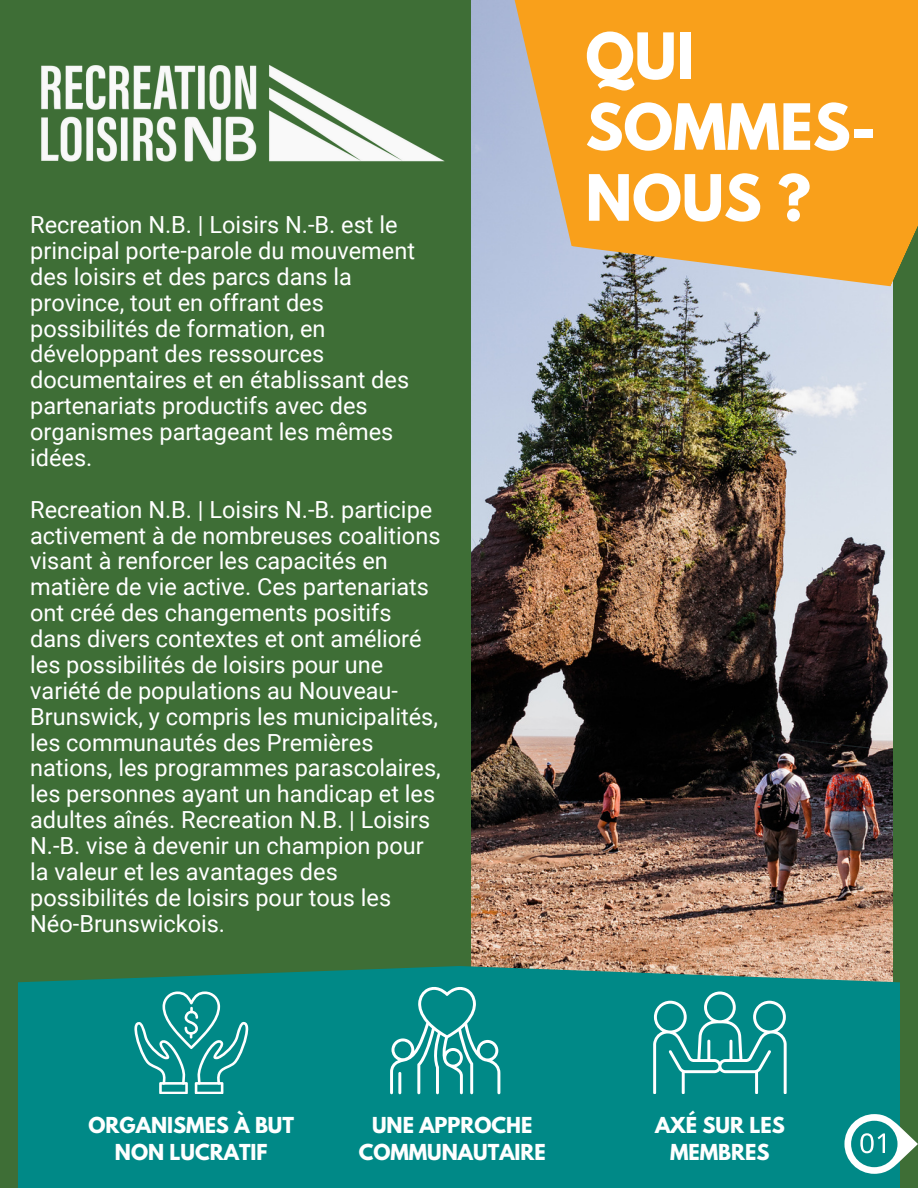
<style>
.page{position:relative;width:918px;height:1188px;background:#3e6e36}
.page>*{position:absolute;margin:0;border:0;box-sizing:border-box;transform-origin:0 0}
.t1{font:700 56.55px/70.8px "League Spartan";color:#fff}
.t2{font:23.55px/25.8px "Roboto";color:#fff}
.t3{font:700 19.5px/27px "League Spartan";color:#fff;text-align:center}
</style>
<div class="page">
<img style="left:472px;top:0;width:420px;height:966px">
<div style="left:18px;top:966px;width:882px;height:222px;background:#008987"></div>
<svg style="left:501px;top:0;width:417px;height:286px;background:#eba439"></svg>
<img style="left:41px;top:65px;width:404px;height:97px">
<svg style="left:390px;top:984px;width:110px;height:110px;background:#2c9d9c"></svg>
<hr style="left:398px;top:1072px;width:3px;height:22px;background:#fff">
<svg style="left:653px;top:992px;width:134px;height:102px;background:#2e9e9c"></svg>
<svg style="left:134px;top:991px;width:115px;height:103px;background:#2a9c9a"></svg>
<svg style="left:844px;top:1114px;width:74px;height:60px"></svg>
<p class="t2" style="left:30px;top:212px;width:369px">Recreation N.B. | Loisirs N.-B. est le</p>
<p class="t2" style="left:30px;top:238px;width:386px">principal porte-parole du mouvement des loisirs et des parcs dans la province, tout en offrant des possibilités de formation, en développant des ressources documentaires et en établissant des partenariats productifs avec des organismes partageant les mêmes idées.</p>
<p class="t2" style="left:30px;top:497px;width:412px">Recreation N.B. | Loisirs N.-B. participe activement à de nombreuses coalitions visant à renforcer les capacités en matière de vie active. Ces partenariats ont créé des changements positifs dans divers contextes et ont amélioré les possibilités de loisirs pour une variété de populations au Nouveau-Brunswick, y compris les municipalités, les communautés des Premières nations, les programmes parascolaires, les personnes ayant un handicap et les adultes aînés. Recreation N.B. | Loisirs N.-B. vise à devenir un champion pour la valeur et les avantages des possibilités de loisirs pour tous les Néo-Brunswickois.</p>
<p class="t1" style="left:586px;top:28px;width:292px">QUI<br>SOMMES-</p>
<p class="t1" style="left:586px;top:170px;width:227px">NOUS ?</p>
<p class="t3" style="left:89px;top:1114px;width:207px">ORGANISMES À BUT<br>NON LUCRATIF</p>
<p class="t3" style="left:359px;top:1114px;width:189px">UNE APPROCHE<br>COMMUNAUTAIRE</p>
<p class="t3" style="left:655px;top:1114px;width:131px">AXÉ SUR LES<br>MEMBRES</p>
</div>
